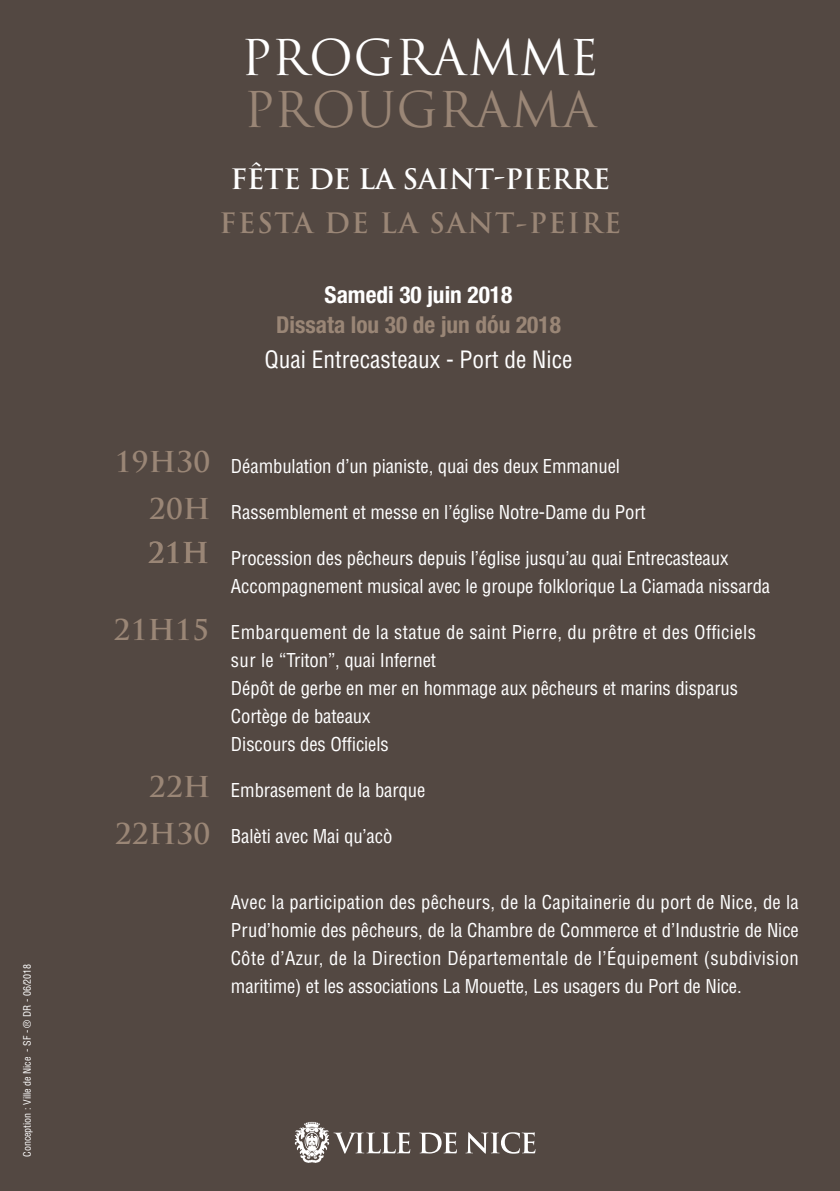
<style>
.page{position:relative;width:840px;height:1191px;background:#fff}
.page>*{position:absolute;margin:0;border:0;box-sizing:border-box;transform-origin:0 0}
.t1{font:48px "Trajan Pro";letter-spacing:.01em;color:#fff}
.t2{font:48px "Trajan Pro";letter-spacing:.015em;color:#9a8676}
.t3{font:700 28px/46.2px "Trajan Pro";letter-spacing:.01em;color:#9a8676;text-align:right}
.t4{font:700 27.4px "Trajan Pro";letter-spacing:-.01em;color:#fff}
.t5{font:700 27.4px "Trajan Pro";letter-spacing:.055em;color:#9a8676}
.t6{font:700 condensed 23.4px/30px "Helvetica Neue";color:#9a8676;text-align:center}
.t7{font:condensed 23.4px "Helvetica";color:#fff}
.t8{font:condensed 18.6px/28px "Helvetica";letter-spacing:-.005em;color:#fff}
.t9{font:condensed 10px "Helvetica";color:#fff}
.s1{color:#fff}
.s2{font-size:24px}
</style>
<div class="page">
<div style="left:0;top:0;width:839px;height:1191px;background:#534842"></div>
<svg style="left:294px;top:1121px;width:116px;height:42px"></svg>
<svg style="left:419px;top:1132px;width:37px;height:21px"></svg>
<svg style="left:465px;top:1132px;width:70px;height:21px"></svg>
<p class="t9" style="left:21px;top:1157px;width:195px;rotate:-90deg">Conception : Ville de Nice - SF - ® DR - 06/2018</p>
<h1 class="t1" style="left:241px;top:27px;width:359px">PROGRAMME</h1>
<h1 class="t2" style="left:243px;top:79px;width:354px">PROUGRAMA</h1>
<h3 class="t4" style="left:230px;top:162px;width:381px">FÊTE DE LA SAINT-PIERRE</h3>
<h3 class="t5" style="left:219px;top:206px;width:403px">FESTA DE LA SANT-PEIRE</h3>
<p class="t6" style="left:276px;top:280px;width:286px"><span class="s1">Samedi 30 juin 2018<br></span>Dissata lou 30 de jun d<span class="s2">ó</span>u 2018</p>
<p class="t7" style="left:264px;top:344px;width:309px">Quai Entrecasteaux - Port de Nice</p>
<h2 class="t3" style="left:115px;top:439px;width:97px">19H30<br>20H</h2>
<h2 class="t3" style="left:148px;top:530px;width:63px">21H</h2>
<h2 class="t3" style="left:113px;top:607px;width:97px">21H15</h2>
<h2 class="t3" style="left:149px;top:764px;width:63px">22H</h2>
<h2 class="t3" style="left:115px;top:811px;width:97px">22H30</h2>
<p class="t8" style="left:231px;top:452px;width:390px">Déambulation d’un pianiste, quai des deux Emmanuel</p>
<p class="t8" style="left:231px;top:498px;width:416px">Rassemblement et messe en l’église Notre-Dame du Port</p>
<p class="t8" style="left:231px;top:544px;width:540px">Procession des pêcheurs depuis l’église jusqu’au quai Entrecasteaux<br>Accompagnement musical avec le groupe folklorique La Ciamada nissarda</p>
<p class="t8" style="left:231px;top:618px;width:526px">Embarquement de la statue de saint Pierre, du prêtre et des Officiels sur le “Triton”, quai Infernet<br>Dépôt de gerbe en mer en hommage aux pêcheurs et marins disparus Cortège de bateaux<br>Discours des Officiels</p>
<p class="t8" style="left:231px;top:776px;width:196px">Embrasement de la barque</p>
<p class="t8" style="left:231px;top:822px;width:163px">Balèti avec Mai qu’acò</p>
<p class="t8" style="left:231px;top:888px;width:569px;text-align:justify">Avec la participation des pêcheurs, de la Capitainerie du port de Nice, de la Prud’homie des pêcheurs, de la Chambre de Commerce et d’Industrie de Nice Côte d’Azur, de la Direction Départementale de l’Équipement (subdivision maritime) et les associations La Mouette, Les usagers du Port de Nice.</p>
</div>
